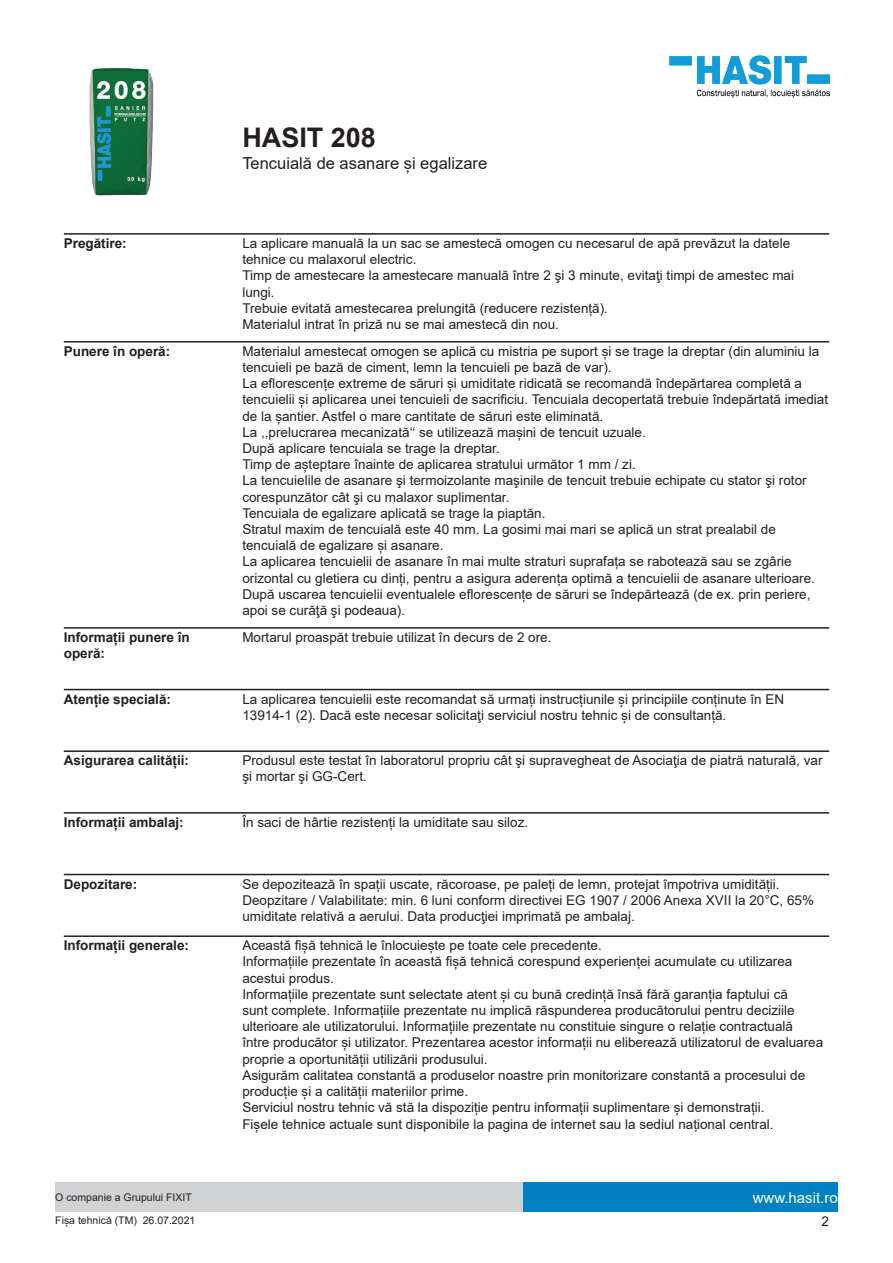
<style>
.page{position:relative;width:893px;height:1263px;background:#fff}
.page>*{position:absolute;margin:0;border:0;box-sizing:border-box;transform-origin:0 0}
.t1{font:700 27px "Arial";color:#231f20}
.t2{font:16.5px "Arial";color:#231f20}
.t3{font:15px "Arial";color:#fff}
.t4{font:13.5px/16.2px "Arial";color:#231f20}
.t5{font:700 13.5px/16.2px "Arial";color:#231f20}
.t6{font:10.5px "Arial";color:#231f20}
</style>
<div class="page">
<img style="left:89px;top:68px;width:65px;height:128px">
<img style="left:669px;top:55px;width:160px;height:43px">
<div style="left:523px;top:1182px;width:315px;height:30px;background:#0081c3"></div>
<div style="left:55px;top:1182px;width:468px;height:30px;background:#d1d2d4"></div>
<hr style="left:64px;top:233px;width:765px;height:2px;background:#231f20">
<hr style="left:64px;top:341px;width:765px;height:1px;background:#231f20">
<hr style="left:64px;top:627px;width:765px;height:2px;background:#231f20">
<hr style="left:64px;top:689px;width:765px;height:1px;background:#231f20">
<hr style="left:64px;top:750px;width:765px;height:2px;background:#231f20">
<hr style="left:64px;top:812px;width:765px;height:2px;background:#231f20">
<hr style="left:64px;top:874px;width:765px;height:1px;background:#231f20">
<hr style="left:64px;top:935px;width:765px;height:2px;background:#231f20">
<h1 class="t1" style="left:242px;top:119px;width:135px">HASIT 208</h1>
<p class="t2" style="left:242px;top:152px;width:246px">Tencuială de asanare și egalizare</p>
<p class="t5" style="left:64px;top:235px;width:65px">Pregătire:</p>
<p class="t4" style="left:242px;top:235px;width:553px">La aplicare manuală la un sac se amestecă omogen cu necesarul de apă prevăzut la datele tehnice cu malaxorul electric.<br>Timp de amestecare la amestecare manuală între 2 şi 3 minute, evitaţi timpi de amestec mai lungi.<br>Trebuie evitată amestecarea prelungită (reducere rezistență).<br>Materialul intrat în priză nu se mai amestecă din nou.</p>
<p class="t5" style="left:64px;top:343px;width:108px">Punere în operă:</p>
<p class="t4" style="left:242px;top:343px;width:587px">Materialul amestecat omogen se aplică cu mistria pe suport și se trage la dreptar (din aluminiu la tencuieli pe bază de ciment, lemn la tencuieli pe bază de var).<br>La eflorescențe extreme de săruri și umiditate ridicată se recomandă îndepărtarea completă a tencuielii și aplicarea unei tencuieli de sacrificiu. Tencuiala decopertată trebuie îndepărtată imediat de la șantier. Astfel o mare cantitate de săruri este eliminată.<br>La ,,prelucrarea mecanizată‘‘ se utilizează mașini de tencuit uzuale.<br>După aplicare tencuiala se trage la dreptar.<br>Timp de așteptare înainte de aplicarea stratului următor 1 mm / zi.<br>La tencuielile de asanare şi termoizolante maşinile de tencuit trebuie echipate cu stator şi rotor corespunzător cât şi cu malaxor suplimentar.<br>Tencuiala de egalizare aplicată se trage la piaptăn.<br>Stratul maxim de tencuială este 40 mm. La gosimi mai mari se aplică un strat prealabil de tencuială de egalizare și asanare.<br>La aplicarea tencuielii de asanare în mai multe straturi suprafața se rabotează sau se zgârie orizontal cu gletiera cu dinți, pentru a asigura aderența optimă a tencuielii de asanare ulterioare.<br>După uscarea tencuielii eventualele eflorescențe de săruri se îndepărtează (de ex. prin periere, apoi se curăţă şi podeaua).</p>
<p class="t5" style="left:64px;top:629px;width:128px">Informații punere în operă:</p>
<p class="t4" style="left:242px;top:629px;width:311px">Mortarul proaspăt trebuie utilizat în decurs de 2 ore.</p>
<p class="t5" style="left:64px;top:691px;width:109px">Atenție specială:</p>
<p class="t4" style="left:242px;top:691px;width:543px">La aplicarea tencuielii este recomandat să urmați instrucțiunile și principiile conținute în EN<br>13914-1 (2). Dacă este necesar solicitaţi serviciul nostru tehnic și de consultanță.</p>
<p class="t5" style="left:64px;top:753px;width:127px">Asigurarea calității:</p>
<p class="t4" style="left:242px;top:752px;width:582px">Produsul este testat în laboratorul propriu cât şi supravegheat de Asociaţia de piatră naturală, var şi mortar şi GG-Cert.</p>
<p class="t5" style="left:64px;top:814px;width:122px">Informații ambalaj:</p>
<p class="t4" style="left:242px;top:814px;width:287px">În saci de hârtie rezistenți la umiditate sau siloz.</p>
<p class="t5" style="left:64px;top:876px;width:75px">Depozitare:</p>
<p class="t4" style="left:242px;top:876px;width:573px">Se depozitează în spații uscate, răcoroase, pe paleți de lemn, protejat împotriva umidității.<br>Deopzitare / Valabilitate: min. 6 luni conform directivei EG 1907 / 2006 Anexa XVII la 20°C, 65% umiditate relativă a aerului. Data producţiei imprimată pe ambalaj.</p>
<p class="t5" style="left:64px;top:937px;width:127px">Informații generale:</p>
<p class="t4" style="left:242px;top:937px;width:582px">Această fișă tehnică le înlocuiește pe toate cele precedente.<br>Informațiile prezentate în această fișă tehnică corespund experienței acumulate cu utilizarea acestui produs.<br>Informațiile prezentate sunt selectate atent și cu bună credință însă fără garanția faptului că<br>sunt complete. Informațiile prezentate nu implică răspunderea producătorului pentru deciziile ulterioare ale utilizatorului. Informațiile prezentate nu constituie singure o relație contractuală între producător și utilizator. Prezentarea acestor informații nu eliberează utilizatorul de evaluarea proprie a oportunității utilizării produsului.<br>Asigurăm calitatea constantă a produselor noastre prin monitorizare constantă a procesului de producție și a calității materiilor prime.<br>Serviciul nostru tehnic vă stă la dispoziție pentru informații suplimentare și demonstrații.<br>Fișele tehnice actuale sunt disponibile la pagina de internet sau la sediul național central.</p>
<p class="t6" style="left:55px;top:1190px;width:138px">O companie a Grupului FIXIT</p>
<p class="t3" style="left:753px;top:1187px;width:87px">www.hasit.ro</p>
<p class="t6" style="left:55px;top:1213px;width:142px">Fișa tehnică (TM) 26.07.2021</p>
<p class="t4" style="left:821px;top:1213px;width:9px">2</p>
</div>
